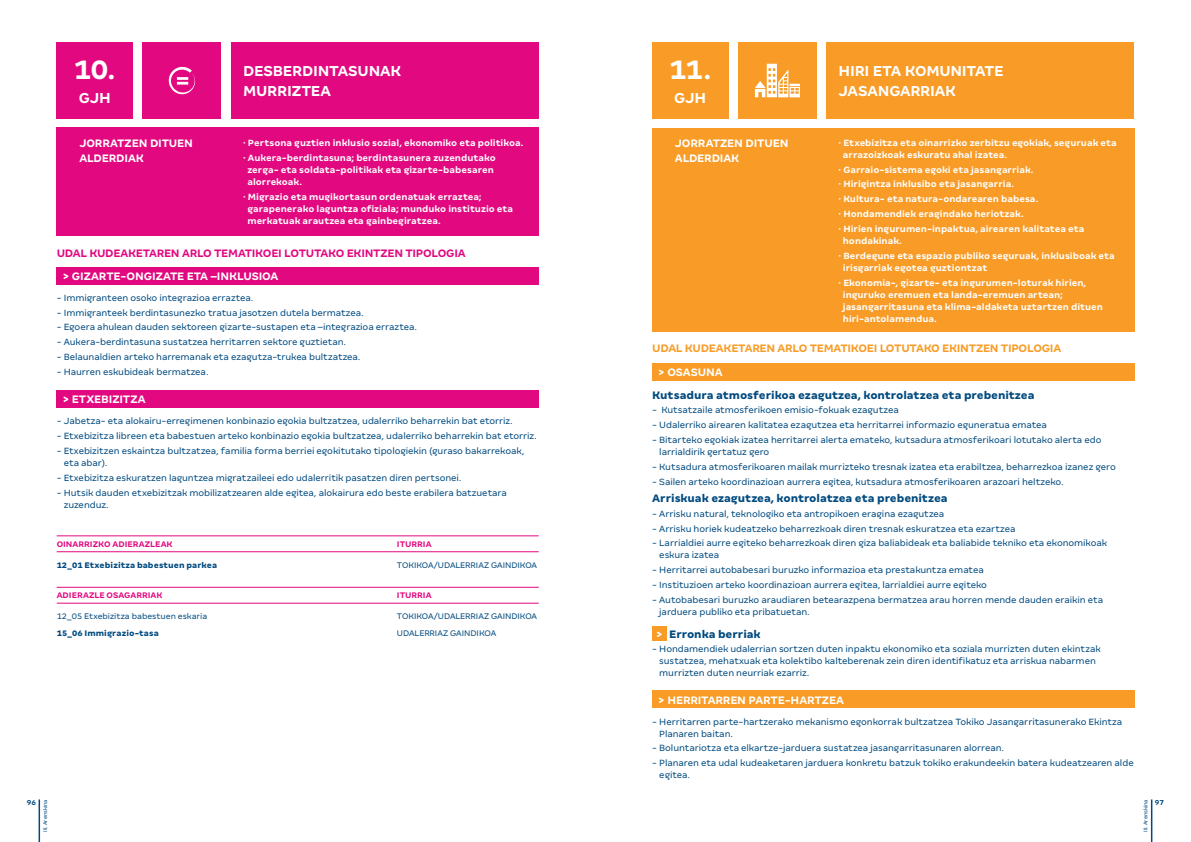
<style>
.page{position:relative;width:1191px;height:842px;background:#fff}
.page>*{position:absolute;margin:0;border:0;box-sizing:border-box;transform-origin:0 0}
.t1{font:700 30px "Margem";color:#fff}
.t2{font:700 16px/19.2px "Margem";letter-spacing:-.01em;color:#fff}
.t3{font:700 12px/14.4px "Margem";letter-spacing:-.01em;color:#fff}
.t4{font:800 12px "Margem";letter-spacing:-.005em;color:#004a7f}
.t5{font:700 12px "Margem";letter-spacing:-.02em;color:#e20980}
.t6{font:700 12px "Margem";letter-spacing:-.02em;color:#f89c27}
.t7{font:10px/12px "Margem";letter-spacing:-.01em;color:#004a7f}
.t8{font:700 10px/14.8px "Margem";color:#fff}
.t9{font:9px/16.5px "Margem";letter-spacing:-.005em;color:#004a7f}
.t10{font:700 9px "Margem";letter-spacing:.005em;color:#e20980}
.t11{font:800 9px "Margem";letter-spacing:.01em;color:#004a7f}
.t12{font:700 8px "Margem";color:#004a7f}
.t13{font:6px "Margem";letter-spacing:-.03em;color:#004a7f}
</style>
<div class="page">
<hr style="left:39px;top:799px;width:1px;height:43px;background:#004a7f">
<hr style="left:1150px;top:799px;width:2px;height:43px;background:#004a7f">
<div style="left:143px;top:43px;width:78px;height:76px;background:#e20980"></div>
<div style="left:738px;top:43px;width:78px;height:76px;background:#f89c27"></div>
<div style="left:231px;top:43px;width:308px;height:76px;background:#e20980"></div>
<div style="left:826px;top:43px;width:308px;height:76px;background:#f89c27"></div>
<div style="left:57px;top:128px;width:482px;height:108px;background:#e20980"></div>
<div style="left:652px;top:128px;width:482px;height:204px;background:#f89c27"></div>
<div style="left:57px;top:43px;width:76px;height:76px;background:#e20980"></div>
<div style="left:652px;top:43px;width:76px;height:76px;background:#f89c27"></div>
<hr style="left:57px;top:551px;width:482px;height:1px;background:#e20980">
<hr style="left:57px;top:603px;width:482px;height:1px;background:#e20980">
<hr style="left:57px;top:535px;width:482px;height:1px;background:#e20980">
<hr style="left:57px;top:587px;width:482px;height:1px;background:#e20980">
<div style="left:57px;top:267px;width:482px;height:17px;background:#e20980"></div>
<div style="left:652px;top:363px;width:482px;height:17px;background:#f89c27"></div>
<div style="left:57px;top:391px;width:482px;height:17px;background:#e20980"></div>
<div style="left:652px;top:691px;width:482px;height:17px;background:#f89c27"></div>
<svg style="left:168px;top:66px;width:28px;height:28px"></svg>
<svg style="left:755px;top:64px;width:45px;height:33px"></svg>
<div style="left:652px;top:626px;width:14px;height:15px;background:#f89c27"></div>
<h1 class="t1" style="left:74px;top:51px;width:43px">10.</h1>
<h2 class="t2" style="left:79px;top:88px;width:34px">GJH</h2>
<h1 class="t1" style="left:669px;top:51px;width:44px">11.</h1>
<h2 class="t2" style="left:674px;top:88px;width:34px">GJH</h2>
<h2 class="t2" style="left:243px;top:61px;width:160px">DESBERDINTASUNAK<br>MURRIZTEA</h2>
<h2 class="t2" style="left:838px;top:61px;width:166px">HIRI ETA KOMUNITATE<br>JASANGARRIAK</h2>
<p class="t8" style="left:843px;top:137px;width:275px;line-height:12px;text-indent:-4px">· Etxebizitza eta oinarrizko zerbitzu egokiak, seguruak eta arrazoizkoak eskuratu ahal izatea.</p>
<p class="t8" style="left:838px;top:162px;width:247px">· Garraio-sistema egoki eta jasangarriak.<br>· Hirigintza inklusibo eta jasangarria.<br>· Kultura- eta natura-ondarearen babesa.<br>· Hondamendiek eragindako heriotzak.<br>· Hirien ingurumen-inpaktua, airearen kalitatea eta</p>
<p class="t8" style="left:838px;top:233px;width:278px;text-indent:4px">hondakinak.<br>· Berdegune eta espazio publiko seguruak, inklusiboak eta</p>
<p class="t8" style="left:838px;top:260px;width:249px;text-indent:4px">irisgarriak egotea guztiontzat<br>· Ekonomia-, gizarte- eta ingurumen-loturak hirien,</p>
<p class="t8" style="left:843px;top:288px;width:261px;line-height:12px">inguruko eremuen eta landa-eremuen artean; jasangarritasuna eta klima-aldaketa uztartzen dituen hiri-antolamendua.</p>
<p class="t8" style="left:243px;top:135px;width:282px">· Pertsona guztien inklusio sozial, ekonomiko eta politikoa. · Aukera-berdintasuna; berdintasunera zuzendutako</p>
<p class="t8" style="left:247px;top:163px;width:248px;line-height:12px">zerga- eta soldata-politikak eta gizarte-babesaren alorrekoak.</p>
<p class="t8" style="left:247px;top:190px;width:267px;line-height:12px;text-indent:-4px">· Migrazio eta mugikortasun ordenatuak erraztea; garapenerako laguntza ofiziala; munduko instituzio eta merkatuak arautzea eta gainbegiratzea.</p>
<p class="t3" style="left:79px;top:136px;width:115px">JORRATZEN DITUEN<br>ALDERDIAK</p>
<p class="t3" style="left:675px;top:136px;width:115px">JORRATZEN DITUEN<br>ALDERDIAK</p>
<p class="t5" style="left:57px;top:246px;width:410px">UDAL KUDEAKETAREN ARLO TEMATIKOEI LOTUTAKO EKINTZEN TIPOLOGIA</p>
<p class="t3" style="left:62px;top:269px;width:217px">&gt; GIZARTE-ONGIZATE ETA –INKLUSIOA</p>
<p class="t7" style="left:57px;top:291px;width:198px">- Immigranteen osoko integrazioa erraztea.</p>
<p class="t7" style="left:57px;top:306px;width:309px">- Immigranteek berdintasunezko tratua jasotzen dutela bermatzea.</p>
<p class="t7" style="left:57px;top:321px;width:362px">- Egoera ahulean dauden sektoreen gizarte-sustapen eta –integrazioa erraztea.</p>
<p class="t7" style="left:57px;top:336px;width:291px">- Aukera-berdintasuna sustatzea herritarren sektore guztietan.</p>
<p class="t7" style="left:57px;top:351px;width:305px">- Belaunaldien arteko harremanak eta ezagutza-trukea bultzatzea.</p>
<p class="t7" style="left:57px;top:366px;width:153px">- Haurren eskubideak bermatzea.</p>
<p class="t6" style="left:652px;top:341px;width:410px">UDAL KUDEAKETAREN ARLO TEMATIKOEI LOTUTAKO EKINTZEN TIPOLOGIA</p>
<p class="t3" style="left:658px;top:365px;width:66px">&gt; OSASUNA</p>
<p class="t3" style="left:62px;top:392px;width:85px">&gt; ETXEBIZITZA</p>
<p class="t7" style="left:57px;top:415px;width:457px">- Jabetza- eta alokairu-erregimenen konbinazio egokia bultzatzea, udalerriko beharrekin bat etorriz.</p>
<p class="t7" style="left:57px;top:430px;width:481px">- Etxebizitza libreen eta babestuen arteko konbinazio egokia bultzatzea, udalerriko beharrekin bat etorriz.</p>
<p class="t7" style="left:64px;top:445px;width:462px;text-indent:-7px">- Etxebizitzen eskaintza bultzatzea, familia forma berriei egokitutako tipologiekin (guraso bakarrekoak, eta abar).</p>
<p class="t7" style="left:57px;top:471px;width:406px">- Etxebizitza eskuratzen laguntzea migratzaileei edo udalerritik pasatzen diren pertsonei.</p>
<p class="t7" style="left:64px;top:486px;width:445px;text-indent:-7px">- Hutsik dauden etxebizitzak mobilizatzearen alde egitea, alokairura edo beste erabilera batzuetara zuzenduz.</p>
<p class="t10" style="left:57px;top:539px;width:117px">OINARRIZKO ADIERAZLEAK</p>
<p class="t10" style="left:397px;top:539px;width:36px">ITURRIA</p>
<p class="t11" style="left:57px;top:559px;width:162px">12_01 Etxebizitza babestuen parkea</p>
<p class="t9" style="left:397px;top:556px;width:142px">TOKIKOA/UDALERRIAZ GAINDIKOA</p>
<p class="t10" style="left:57px;top:590px;width:107px">ADIERAZLE OSAGARRIAK</p>
<p class="t10" style="left:397px;top:590px;width:36px">ITURRIA</p>
<p class="t9" style="left:57px;top:608px;width:152px">12_05 Etxebizitza babestuen eskaria</p>
<p class="t11" style="left:57px;top:627px;width:104px">15_06 Immigrazio-tasa</p>
<p class="t9" style="left:397px;top:608px;width:142px">TOKIKOA/UDALERRIAZ GAINDIKOA<br>UDALERRIAZ GAINDIKOA</p>
<p class="t4" style="left:652px;top:387px;width:384px">Kutsadura atmosferikoa ezagutzea, kontrolatzea eta prebenitzea</p>
<p class="t7" style="left:652px;top:404px;width:248px">- Kutsatzaile atmosferikoen emisio-fokuak ezagutzea</p>
<p class="t7" style="left:652px;top:419px;width:396px">- Udalerriko airearen kalitatea ezagutzea eta herritarrei informazio eguneratua ematea</p>
<p class="t7" style="left:659px;top:434px;width:444px;text-indent:-7px">- Bitarteko egokiak izatea herritarrei alerta emateko, kutsadura atmosferikoari lotutako alerta edo larrialdirik gertatuz gero</p>
<p class="t7" style="left:652px;top:461px;width:465px">- Kutsadura atmosferikoaren mailak murrizteko tresnak izatea eta erabiltzea, beharrezkoa izanez gero</p>
<p class="t7" style="left:652px;top:475px;width:413px">- Sailen arteko koordinazioan aurrera egitea, kutsadura atmosferikoaren arazoari heltzeko.</p>
<p class="t4" style="left:652px;top:491px;width:297px">Arriskuak ezagutzea, kontrolatzea eta prebenitzea</p>
<p class="t7" style="left:652px;top:507px;width:294px">- Arrisku natural, teknologiko eta antropikoen eragina ezagutzea</p>
<p class="t7" style="left:652px;top:522px;width:365px">- Arrisku horiek kudeatzeko beharrezkoak diren tresnak eskuratzea eta ezartzea</p>
<p class="t7" style="left:659px;top:537px;width:449px;text-indent:-7px">- Larrialdiei aurre egiteko beharrezkoak diren giza baliabideak eta baliabide tekniko eta ekonomikoak eskura izatea</p>
<p class="t7" style="left:652px;top:564px;width:333px">- Herritarrei autobabesari buruzko informazioa eta prestakuntza ematea</p>
<p class="t7" style="left:652px;top:579px;width:336px">- Instituzioen arteko koordinazioan aurrera egitea, larrialdiei aurre egiteko</p>
<p class="t7" style="left:659px;top:594px;width:445px;text-indent:-7px">- Autobabesari buruzko araudiaren betearazpena bermatzea arau horren mende dauden eraikin eta jarduera publiko eta pribatuetan.</p>
<p class="t4" style="left:669px;top:627px;width:93px">Erronka berriak</p>
<p class="t7" style="left:659px;top:643px;width:443px;text-indent:-7px">- Hondamendiek udalerrian sortzen duten inpaktu ekonomiko eta soziala murrizten duten ekintzak sustatzea, mehatxuak eta kolektibo kalteberenak zein diren identifikatuz eta arriskua nabarmen murrizten duten neurriak ezarriz.</p>
<p class="t3" style="left:656px;top:626px;width:8px">&gt;</p>
<p class="t3" style="left:658px;top:693px;width:188px">&gt; HERRITARREN PARTE-HARTZEA</p>
<p class="t7" style="left:659px;top:715px;width:464px;text-indent:-7px">- Herritarren parte-hartzerako mekanismo egonkorrak bultzatzea Tokiko Jasangarritasunerako Ekintza<br>Planaren baitan.</p>
<p class="t7" style="left:652px;top:742px;width:353px">- Boluntariotza eta elkartze-jarduera sustatzea jasangarritasunaren alorrean.</p>
<p class="t7" style="left:659px;top:757px;width:476px;text-indent:-7px">- Planaren eta udal kudeaketaren jarduera konkretu batzuk tokiko erakundeekin batera kudeatzearen alde egitea.</p>
<p class="t12" style="left:27px;top:797px;width:11px">96</p>
<p class="t12" style="left:1154px;top:797px;width:11px">97</p>
<p class="t13" style="left:42px;top:832px;width:34px;rotate:-90deg">III. Arenskina</p>
<p class="t13" style="left:1142px;top:832px;width:34px;rotate:-90deg">III. Arenskina</p>
</div>
